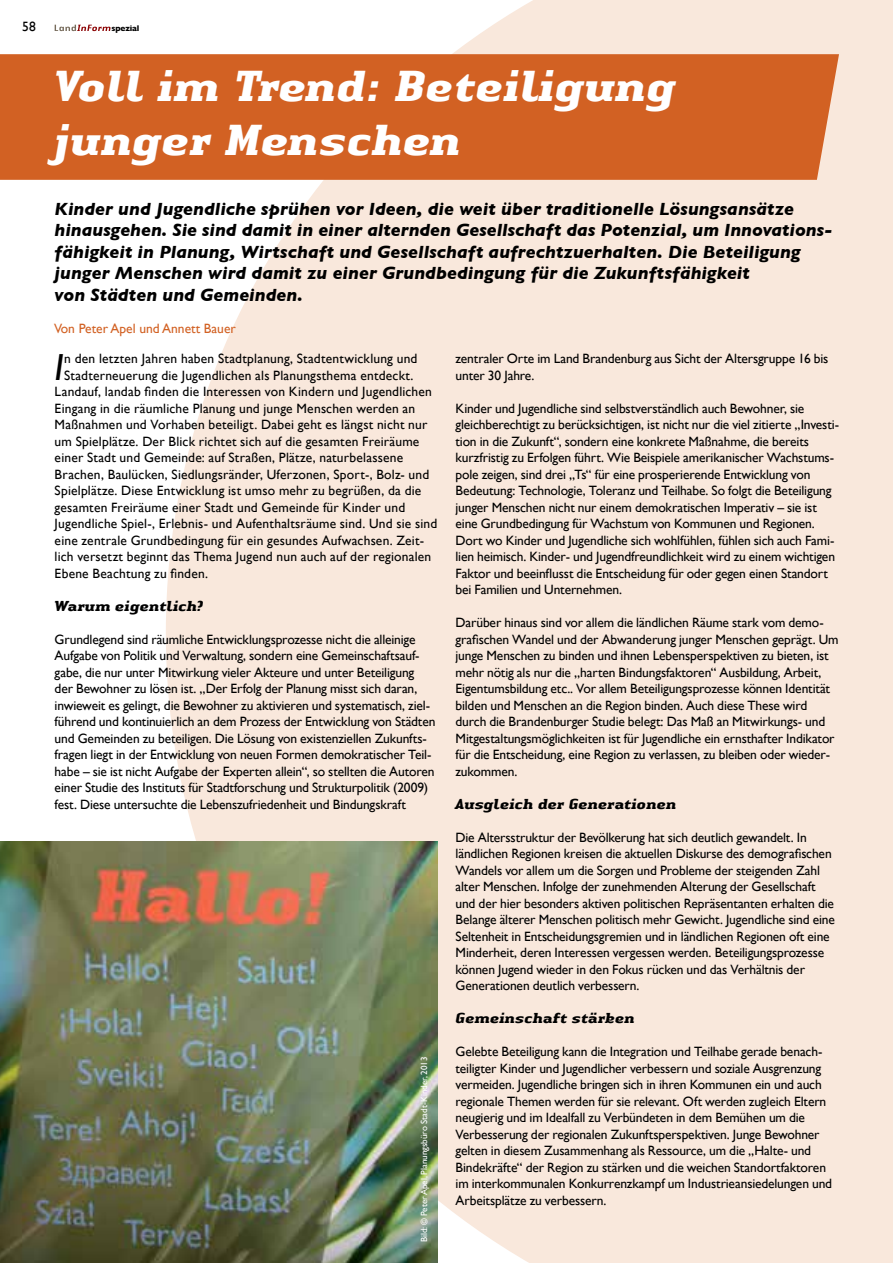
<style>
.page{position:relative;width:893px;height:1263px;background:#fff}
.page>*{position:absolute;margin:0;border:0;box-sizing:border-box;transform-origin:0 0}
.t1{font:italic 700 45px/54px "Authentic Serif Com";letter-spacing:-.015em;color:#fff}
.t2{font:italic 37.65px "Gill Sans";color:#000}
.t3{font:italic 700 18px/21.6px "Gill Sans";color:#000}
.t4{font:italic 700 15px "Authentic Serif Com";letter-spacing:-.015em;color:#000}
.t5{font:13.5px/16.5px "Gill Sans";letter-spacing:-.01em;color:#000}
.t6{font:13.5px "Gill Sans";letter-spacing:.015em;color:#000}
.t7{font:13.5px "Gill Sans";letter-spacing:.01em;color:#000}
.t8{font:13.5px "Gill Sans";color:#d26123}
.t9{font:9px "Gill Sans";color:#fff}
.t10{font:700 8.4px "Gill Sans";letter-spacing:-.015em;color:#000}
</style>
<div class="page">
<svg style="left:55px;top:25px;width:56px;height:6px"></svg>
<div style="left:166px;top:0;width:727px;height:1263px;background:#f9e8dc"></div>
<div style="left:0;top:54px;width:839px;height:126px;background:#d26123"></div>
<img style="left:0;top:842px;width:437px;height:421px">
<p class="t5" style="left:22px;top:18px;width:15px">58</p>
<p class="t10" style="left:111px;top:23px;width:30px">spezial</p>
<h1 class="t1" style="left:55px;top:59px;width:624px">Voll im Trend: Beteiligung junger Menschen</h1>
<p class="t3" style="left:55px;top:198px;width:780px">Kinder und Jugendliche sprühen vor Ideen, die weit über traditionelle Lösungsansätze hinausgehen. Sie sind damit in einer alternden Gesellschaft das Potenzial, um Innovations&shy;fähigkeit in Planung, Wirtschaft und Gesellschaft aufrechtzuerhalten. Die Beteiligung junger Menschen wird damit zu einer Grundbedingung für die Zukunftsfähigkeit<br>von Städten und Gemeinden.</p>
<p class="t8" style="left:54px;top:321px;width:183px">Von Peter Apel und Annett Bauer</p>
<h2 class="t2" style="left:55px;top:345px;width:11px">I</h2>
<p class="t6" style="left:64px;top:351px;width:355px">n den letzten Jahren haben Stadtplanung, Stadtentwicklung und</p>
<p class="t6" style="left:64px;top:367px;width:351px">Stadterneuerung die Jugendlichen als Planungsthema entdeckt.</p>
<p class="t6" style="left:55px;top:384px;width:379px">Landauf, landab finden die Interessen von Kindern und Jugendlichen</p>
<p class="t6" style="left:55px;top:400px;width:362px">Eingang in die räumliche Planung und junge Menschen werden an</p>
<p class="t6" style="left:55px;top:417px;width:374px">Maßnahmen und Vorhaben beteiligt. Dabei geht es längst nicht nur</p>
<p class="t6" style="left:55px;top:433px;width:366px">um Spielplätze. Der Blick richtet sich auf die gesamten Freiräume</p>
<p class="t6" style="left:55px;top:450px;width:350px">einer Stadt und Gemeinde: auf Straßen, Plätze, naturbelassene</p>
<p class="t6" style="left:55px;top:466px;width:376px">Brachen, Baulücken, Siedlungsränder, Uferzonen, Sport-, Bolz- und</p>
<p class="t6" style="left:55px;top:483px;width:368px">Spielplätze. Diese Entwicklung ist umso mehr zu begrüßen, da die</p>
<p class="t6" style="left:55px;top:499px;width:352px">gesamten Freiräume einer Stadt und Gemeinde für Kinder und</p>
<p class="t7" style="left:55px;top:515px;width:384px">Jugendliche Spiel-, Erlebnis- und Aufenthaltsräume sind. Und sie sind</p>
<p class="t6" style="left:55px;top:532px;width:371px">eine zentrale Grundbedingung für ein gesundes Aufwachsen. Zeit-</p>
<p class="t6" style="left:55px;top:548px;width:378px">lich versetzt beginnt das Thema Jugend nun auch auf der regionalen</p>
<p class="t6" style="left:55px;top:565px;width:155px">Ebene Beachtung zu finden.</p>
<p class="t4" style="left:55px;top:596px;width:150px">Warum eigentlich?</p>
<p class="t5" style="left:55px;top:631px;width:382px">Grundlegend sind räumliche Entwicklungsprozesse nicht die alleinige Aufgabe von Politik und Verwaltung, sondern eine Gemeinschaftsauf&shy;gabe, die nur unter Mitwirkung vieler Akteure und unter Beteiligung der Bewohner zu lösen ist. „Der Erfolg der Planung misst sich daran, inwieweit es gelingt, die Bewohner zu aktivieren und systematisch, ziel&shy;führend und kontinuierlich an dem Prozess der Entwicklung von Städten und Gemeinden zu beteiligen. Die Lösung von existenziellen Zukunfts&shy;fragen liegt in der Entwicklung von neuen Formen demokratischer Teil&shy;habe – sie ist nicht Aufgabe der Experten allein“, so stellten die Autoren einer Studie des Instituts für Stadtforschung und Strukturpolitik (2009) fest. Diese untersuchte die Lebenszufriedenheit und Bindungskraft</p>
<p class="t9" style="left:419px;top:1242px;width:187px;rotate:-90deg">Bild: © Peter Apel, Planungsbüro Stadt-Kinder, 2013</p>
<p class="t5" style="left:456px;top:350px;width:374px">zentraler Orte im Land Brandenburg aus Sicht der Altersgruppe 16 bis unter 30 Jahre.</p>
<p class="t5" style="left:456px;top:400px;width:385px">Kinder und Jugendliche sind selbstverständlich auch Bewohner, sie gleichberechtigt zu berücksichtigen, ist nicht nur die viel zitierte „Investi&shy;tion in die Zukunft“, sondern eine konkrete Maßnahme, die bereits kurzfristig zu Erfolgen führt. Wie Beispiele amerikanischer Wachstums&shy;pole zeigen, sind drei „Ts“ für eine prosperierende Entwicklung von Bedeutung: Technologie, Toleranz und Teilhabe. So folgt die Beteiligung junger Menschen nicht nur einem demokratischen Imperativ – sie ist eine Grundbedingung für Wachstum von Kommunen und Regionen.<br>Dort wo Kinder und Jugendliche sich wohlfühlen, fühlen sich auch Fami&shy;lien heimisch. Kinder- und Jugendfreundlichkeit wird zu einem wichtigen Faktor und beeinflusst die Entscheidung für oder gegen einen Standort bei Familien und Unternehmen.</p>
<p class="t5" style="left:456px;top:614px;width:385px">Darüber hinaus sind vor allem die ländlichen Räume stark vom demo&shy;grafischen Wandel und der Abwanderung junger Menschen geprägt. Um junge Menschen zu binden und ihnen Lebensperspektiven zu bieten, ist mehr nötig als nur die „harten Bindungsfaktoren“ Ausbildung, Arbeit, Eigentumsbildung etc.. Vor allem Beteiligungsprozesse können Identität bilden und Menschen an die Region binden. Auch diese These wird durch die Brandenburger Studie belegt: Das Maß an Mitwirkungs- und Mitgestaltungsmöglichkeiten ist für Jugendliche ein ernsthafter Indikator für die Entscheidung, eine Region zu verlassen, zu bleiben oder wieder&shy;zukommen.</p>
<p class="t4" style="left:456px;top:794px;width:223px">Ausgleich der Generationen</p>
<p class="t5" style="left:456px;top:829px;width:381px">Die Altersstruktur der Bevölkerung hat sich deutlich gewandelt. In ländlichen Regionen kreisen die aktuellen Diskurse des demografischen Wandels vor allem um die Sorgen und Probleme der steigenden Zahl alter Menschen. Infolge der zunehmenden Alterung der Gesellschaft und der hier besonders aktiven politischen Repräsentanten erhalten die Belange älterer Menschen politisch mehr Gewicht. Jugendliche sind eine Seltenheit in Entscheidungsgremien und in ländlichen Regionen oft eine Minderheit, deren Interessen vergessen werden. Beteiligungsprozesse können Jugend wieder in den Fokus rücken und das Verhältnis der Generationen deutlich verbessern.</p>
<p class="t4" style="left:456px;top:1009px;width:181px">Gemeinschaft stärken</p>
<p class="t5" style="left:456px;top:1043px;width:378px">Gelebte Beteiligung kann die Integration und Teilhabe gerade benach&shy;teiligter Kinder und Jugendlicher verbessern und soziale Ausgrenzung vermeiden. Jugendliche bringen sich in ihren Kommunen ein und auch regionale Themen werden für sie relevant. Oft werden zugleich Eltern neugierig und im Idealfall zu Verbündeten in dem Bemühen um die Verbesserung der regionalen Zukunftsperspektiven. Junge Bewohner gelten in diesem Zusammenhang als Ressource, um die „Halte- und Bindekräfte“ der Region zu stärken und die weichen Standortfaktoren im interkommunalen Konkurrenzkampf um Industrieansiedelungen und Arbeitsplätze zu verbessern.</p>
</div>
